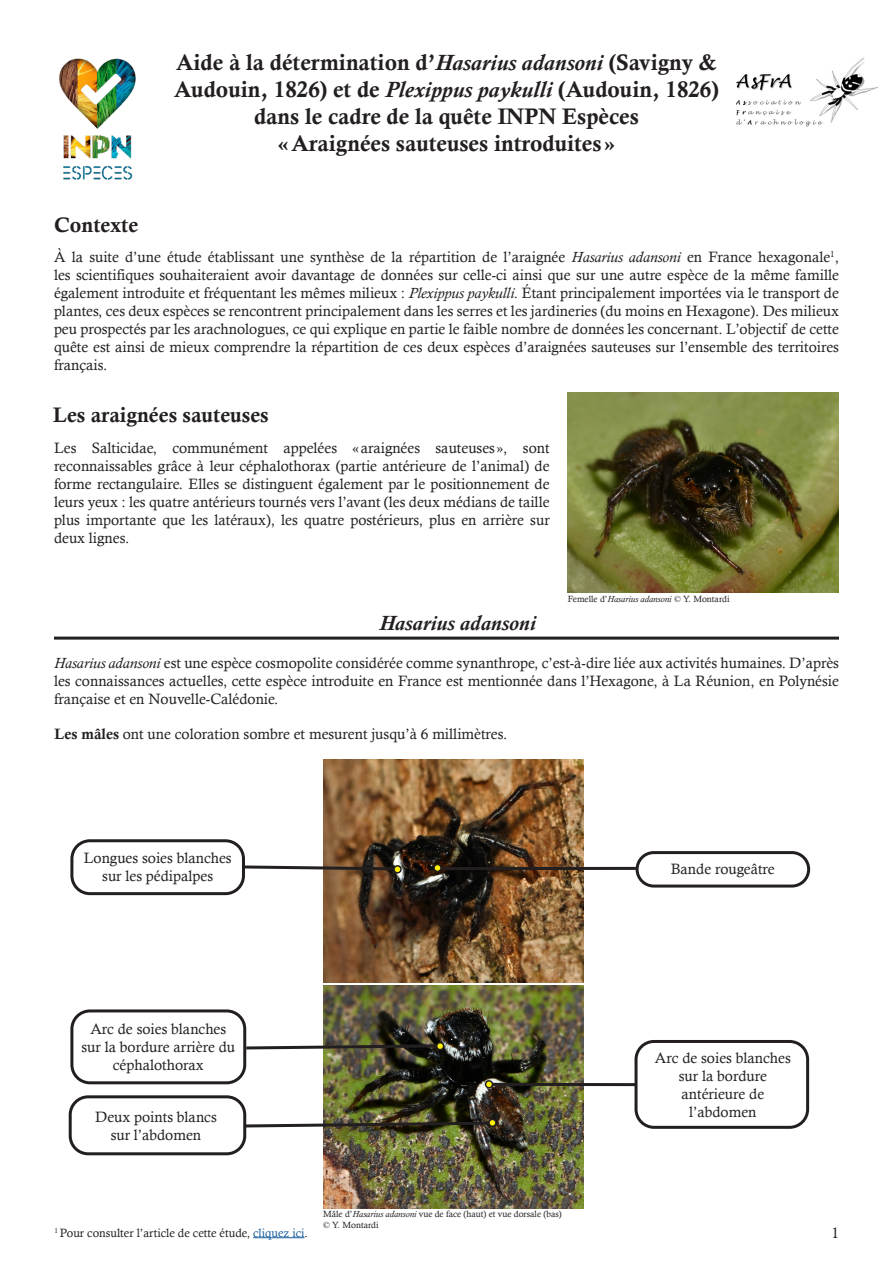
<style>
.page{position:relative;width:893px;height:1263px;background:#fff}
.page>*{position:absolute;margin:0;border:0;box-sizing:border-box;transform-origin:0 0}
.t1{font:22.5px/27px "Calis MT Bol";color:#231f20;text-align:center}
.t2{font:21px "Calis MT Bol";color:#231f20}
.t3{font:italic 700 21px "Calisto";color:#231f20}
.t4{font:15px/18px "Calisto";color:#231f20;text-align:justify}
.t5{font:12px "Calisto";color:#231f20}
.t6{font:9px "Calisto";color:#231f20}
.s1{font-family:"Calisto";font-weight:700;font-style:italic}
.s2{font-style:italic}
.s3{font-family:"Calis MT Bol"}
.s4{color:#175d9e}
</style>
<div class="page">
<img style="left:59px;top:58px;width:77px;height:122px">
<img style="left:736px;top:58px;width:142px;height:69px">
<hr style="left:54px;top:637px;width:785px;height:3px;background:#231f20">
<img style="left:323px;top:759px;width:260px;height:223px">
<img style="left:323px;top:986px;width:260px;height:223px">
<div style="left:70px;top:839px;width:175px;height:56px;border:3px solid #231f20;border-radius:18px"></div>
<div style="left:634px;top:1040px;width:175px;height:89px;border:3px solid #231f20;border-radius:18px"></div>
<div style="left:70px;top:1009px;width:176px;height:75px;border:3px solid #231f20;border-radius:18px"></div>
<div style="left:69px;top:1095px;width:177px;height:60px;border:3px solid #231f20;border-radius:18px"></div>
<svg style="left:241px;top:864px;width:159px;height:8px"></svg>
<svg style="left:243px;top:1043px;width:203px;height:8px"></svg>
<hr style="left:492px;top:1083px;width:144px;height:3px;background:#231f20">
<svg style="left:242px;top:1120px;width:255px;height:9px"></svg>
<hr style="left:438px;top:867px;width:198px;height:3px;background:#231f20">
<div style="left:636px;top:851px;width:174px;height:36px;border:3px solid #231f20;border-radius:17px"></div>
<img style="left:568px;top:392px;width:271px;height:200px">
<div style="left:394px;top:866px;width:7px;height:7px;background:#fff101;border-radius:50%"></div>
<div style="left:393px;top:865px;width:9px;height:8px;border:2px solid #231f20;border-radius:50%"></div>
<div style="left:434px;top:864px;width:7px;height:7px;background:#fff101;border-radius:50%"></div>
<div style="left:433px;top:864px;width:9px;height:8px;border:2px solid #231f20;border-radius:50%"></div>
<div style="left:437px;top:1043px;width:7px;height:6px;background:#fff101;border-radius:50%"></div>
<div style="left:436px;top:1042px;width:8px;height:8px;border:2px solid #231f20;border-radius:50%"></div>
<div style="left:486px;top:1081px;width:6px;height:7px;background:#fff101;border-radius:50%"></div>
<div style="left:485px;top:1080px;width:8px;height:8px;border:2px solid #231f20;border-radius:50%"></div>
<div style="left:489px;top:1119px;width:7px;height:7px;background:#fff101;border-radius:50%"></div>
<div style="left:488px;top:1118px;width:9px;height:9px;border:2px solid #231f20;border-radius:50%"></div>
<hr style="left:253px;top:1237px;width:51px;height:1px;background:#175d9e">
<p class="t2" style="left:54px;top:213px;width:86px">Contexte</p>
<p class="t1" style="left:174px;top:49px;width:546px">Aide à la détermination d’<span class="s1">Hasarius adansoni</span> (Savigny &amp;<br>Audouin, 1826) et de <span class="s1">Plexippus paykulli</span> (Audouin, 1826) dans le cadre de la quête INPN Espèces</p>
<p class="t1" style="left:278px;top:130px;width:339px">«Araignées sauteuses introduites »</p>
<p class="t4" style="left:54px;top:247px;width:786px">À la suite d’une étude établissant une synthèse de la répartition de l’araignée <span class="s2">Hasarius adansoni</span> en France hexagonale<sup>1</sup>, les scientifiques souhaiteraient avoir davantage de données sur celle-ci ainsi que sur une autre espèce de la même famille également introduite et fréquentant les mêmes milieux : <span class="s2">Plexippus paykulli.</span> Étant principalement importées via le transport de plantes, ces deux espèces se rencontrent principalement dans les serres et les jardineries (du moins en Hexagone). Des milieux peu prospectés par les arachnologues, ce qui explique en partie le faible nombre de données les concernant. L’objectif de cette quête est ainsi de mieux comprendre la répartition de ces deux espèces d’araignées sauteuses sur l’ensemble des territoires français.</p>
<p class="t2" style="left:53px;top:403px;width:217px">Les araignées sauteuses</p>
<p class="t4" style="left:54px;top:439px;width:497px">Les Salticidae, communément appelées « araignées sauteuses », sont reconnaissables grâce à leur céphalothorax (partie antérieure de l’animal) de forme rectangulaire. Elles se distinguent également par le positionnement de leurs yeux : les quatre antérieurs tournés vers l’avant (les deux médians de taille plus importante que les latéraux), les quatre postérieurs, plus en arrière sur deux lignes.</p>
<p class="t3" style="left:379px;top:610px;width:158px">Hasarius adansoni</p>
<p class="t6" style="left:568px;top:593px;width:163px">Femelle d’<span class="s2">Hasarius adansoni</span> © Y. Montardi</p>
<p class="t4" style="left:54px;top:654px;width:786px"><span class="s2">Hasarius adansoni</span> est une espèce cosmopolite considérée comme synanthrope, c’est-à-dire liée aux activités humaines. D’après les connaissances actuelles, cette espèce introduite en France est mentionnée dans l’Hexagone, à La Réunion, en Polynésie française et en Nouvelle-Calédonie.</p>
<p class="t4" style="left:55px;top:725px;width:454px"><span class="s3">Les mâles</span> ont une coloration sombre et mesurent jusqu’à 6 millimètres.</p>
<p class="t4" style="left:84px;top:849px;width:149px;text-align:center">Longues soies blanches sur les pédipalpes</p>
<p class="t4" style="left:82px;top:1020px;width:155px;text-align:center">Arc de soies blanches sur la bordure arrière du céphalothorax</p>
<p class="t4" style="left:95px;top:1108px;width:123px">Deux points blancs</p>
<p class="t4" style="left:111px;top:1126px;width:92px">sur l’abdomen</p>
<p class="t4" style="left:671px;top:860px;width:105px">Bande rougeâtre</p>
<p class="t4" style="left:655px;top:1048px;width:137px;text-align:center">Arc de soies blanches sur la bordure antérieure de</p>
<p class="t4" style="left:689px;top:1102px;width:69px">l’abdomen</p>
<p class="t6" style="left:323px;top:1209px;width:240px">Mâle d’<span class="s2">Hasarius adansoni</span> vue de face (haut) et vue dorsale (bas)</p>
<p class="t6" style="left:323px;top:1220px;width:57px">© Y. Montardi</p>
<p class="t5" style="left:55px;top:1225px;width:255px"><sup>1</sup> Pour consulter l’article de cette étude, <span class="s4">cliquez ici</span>.</p>
<p class="t4" style="left:831px;top:1223px;width:9px">1</p>
</div>
